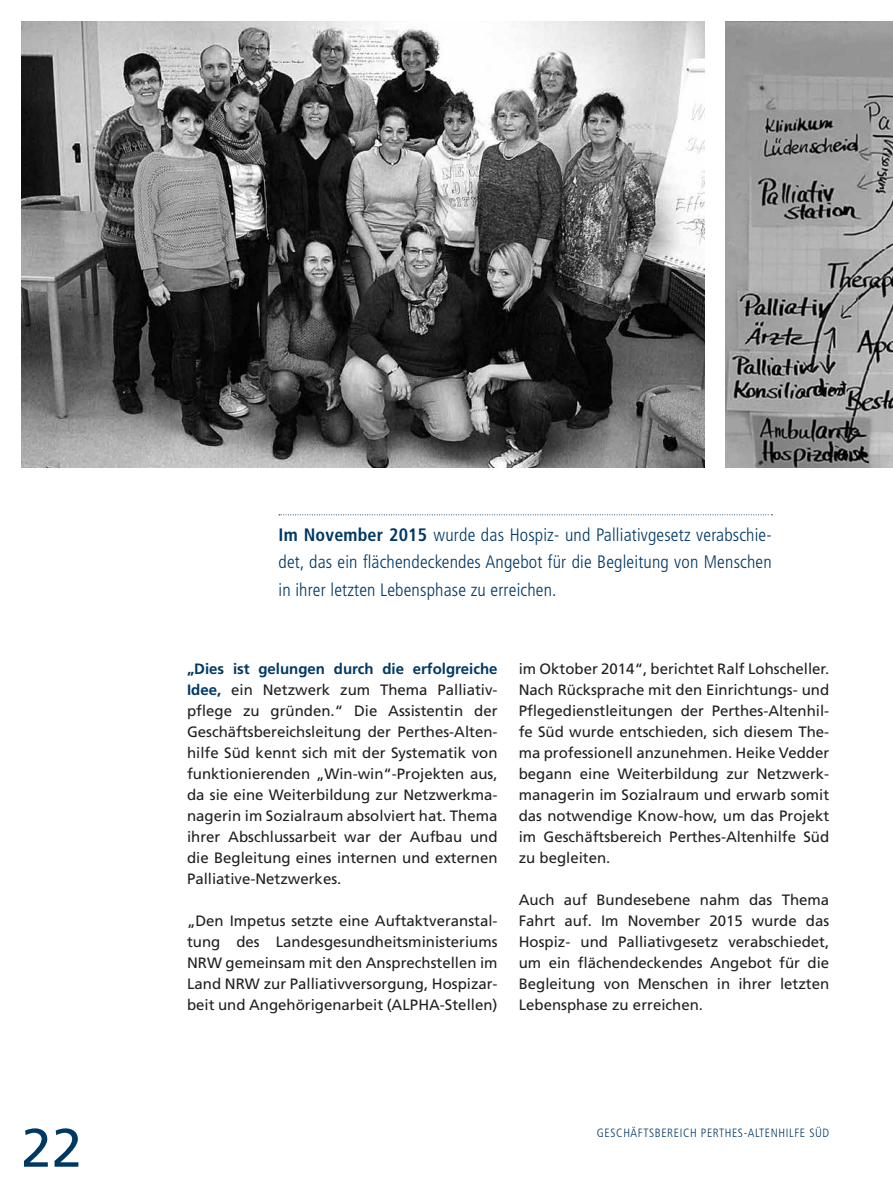
<style>
.page{position:relative;width:893px;height:1191px;background:#fff}
.page>*{position:absolute;margin:0;border:0;box-sizing:border-box;transform-origin:0 0}
.t1{font:54px "Frutiger LT Std";color:#003864}
.t2{font:300 condensed 18px/27px "Frutiger LT Std";letter-spacing:.01em;color:#003864;text-align:justify}
.t3{font:15px/21px "Frutiger LT Std";color:#231f20;text-align:justify}
.t4{font:300 condensed 12px "Frutiger LT Std";letter-spacing:.05em;color:#003864}
.s1{font-weight:700}
.s2{font-weight:700;color:#003864}
</style>
<div class="page">
<img style="left:21px;top:21px;width:684px;height:447px">
<img style="left:726px;top:21px;width:167px;height:447px">
<svg style="left:279px;top:514px;width:493px;height:1px"></svg>
<h1 class="t1" style="left:21px;top:1116px;width:62px">22</h1>
<p class="t2" style="left:279px;top:522px;width:495px"><span class="s1">Im November 2015</span> wurde das Hospiz- und Palliativgesetz verabschie&shy;det, das ein flächendeckendes Angebot für die Begleitung von Menschen in ihrer letzten Lebensphase zu erreichen.</p>
<p class="t3" style="left:187px;top:658px;width:312px"><span class="s2">„Dies ist gelungen durch die erfolgreiche Idee,</span> ein Netzwerk zum Thema Palliativ&shy;pflege zu gründen.“ Die Assistentin der Geschäftsbereichsleitung der Perthes-Alten&shy;hilfe Süd kennt sich mit der Systematik von funktionierenden „Win-win“-Projekten aus, da sie eine Weiterbildung zur Netzwerkma&shy;nagerin im Sozialraum absolviert hat. Thema ihrer Abschlussarbeit war der Aufbau und die Begleitung eines internen und externen Palliative-Netzwerkes.</p>
<p class="t3" style="left:187px;top:910px;width:312px">„Den Impetus setzte eine Auftaktveranstal&shy;tung des Landesgesundheitsministeriums NRW gemeinsam mit den Ansprechstellen im Land NRW zur Palliativversorgung, Hospizar&shy;beit und Angehörigenarbeit (ALPHA-Stellen)</p>
<p class="t3" style="left:519px;top:658px;width:312px">im Oktober 2014“, berichtet Ralf Lohscheller.<br>Nach Rücksprache mit den Einrichtungs- und Pflegedienstleitungen der Perthes-Altenhil&shy;fe Süd wurde entschieden, sich diesem The&shy;ma professionell anzunehmen. Heike Vedder begann eine Weiterbildung zur Netzwerk&shy;managerin im Sozialraum und erwarb somit das notwendige Know-how, um das Projekt im Geschäftsbereich Perthes-Altenhilfe Süd zu begleiten.</p>
<p class="t3" style="left:519px;top:889px;width:312px">Auch auf Bundesebene nahm das Thema Fahrt auf. Im November 2015 wurde das Hospiz- und Palliativgesetz verabschiedet, um ein flächendeckendes Angebot für die Begleitung von Menschen in ihrer letzten Lebensphase zu erreichen.</p>
<p class="t4" style="left:597px;top:1125px;width:234px">GESCHÄFTSBEREICH PERTHES-ALTENHILFE SÜD</p>
</div>
